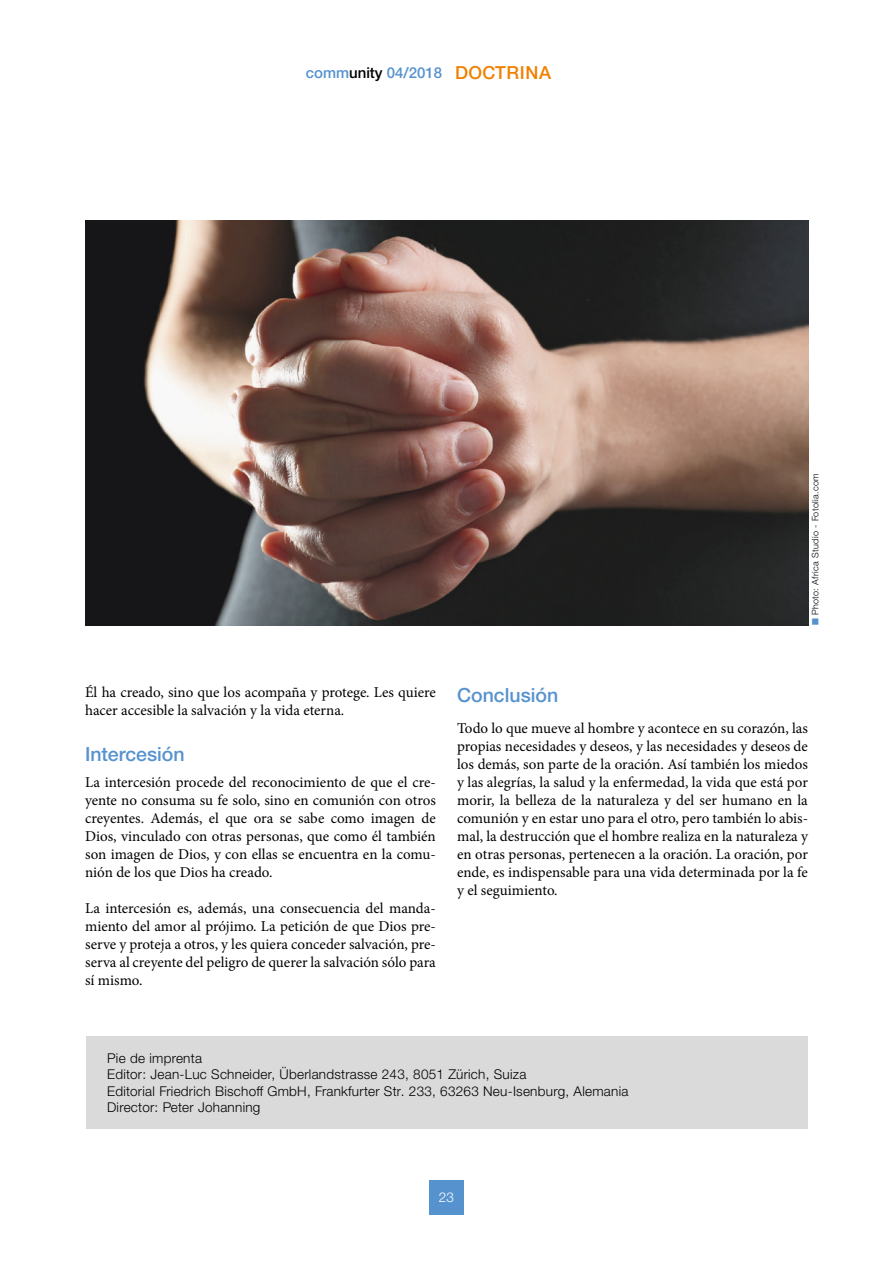
<style>
.page{position:relative;width:893px;height:1263px;background:#fff}
.page>*{position:absolute;margin:0;border:0;box-sizing:border-box;transform-origin:0 0}
.t1{font:500 19.5px "Helvetica Neue LTW1 G";color:#5692ce}
.t2{font:15px/18px "Minion Pro";color:#000;text-align:justify}
.t3{font:500 15px "Helvetica Neue LTW1 G";color:#5692ce}
.t4{font:300 13.5px/16.5px "Helvetica Neue LTW1 G";letter-spacing:.02em;color:#000}
.t5{font:300 13.5px "Helvetica Neue LTW1 G";color:#fff}
.t6{font:300 9px "Helvetica Neue LTW1 G";letter-spacing:.04em;color:#000}
.s1{color:#000}
.s2{font-size:18px;color:#f08100}
.s3{color:#5692ce}
</style>
<div class="page">
<div style="left:429px;top:1180px;width:34px;height:34px;background:#5692ce"></div>
<div style="left:86px;top:1036px;width:721px;height:92px;background:#dadada"></div>
<img style="left:86px;top:220px;width:723px;height:405px">
<p class="t3" style="left:306px;top:63px;width:247px">comm<span class="s1">unity</span> 04/2018 <span class="s2">DOCTRINA</span></p>
<p class="t6" style="left:810px;top:625px;width:154px;rotate:-90deg"><span class="s3">■</span> Photo: Africa Studio - Fotolia.com</p>
<p class="t2" style="left:85px;top:683px;width:352px">Él ha creado, sino que los acompaña y protege. Les quiere hacer accesible la salvación y la vida eterna.</p>
<h1 class="t1" style="left:85px;top:742px;width:101px">Intercesión</h1>
<p class="t2" style="left:85px;top:773px;width:352px">La intercesión procede del reconocimiento de que el cre&shy;yente no consuma su fe solo, sino en comunión con otros creyentes. Además, el que ora se sabe como imagen de Dios, vinculado con otras personas, que como él también son imagen de Dios, y con ellas se encuentra en la comu&shy;nión de los que Dios ha creado.</p>
<p class="t2" style="left:85px;top:899px;width:352px">La intercesión es, además, una consecuencia del manda&shy;miento del amor al prójimo. La petición de que Dios pre&shy;serve y proteja a otros, y les quiera conceder salvación, pre&shy;serva al creyente del peligro de querer la salvación sólo para sí mismo.</p>
<h1 class="t1" style="left:457px;top:683px;width:103px">Conclusión</h1>
<p class="t2" style="left:457px;top:719px;width:352px">Todo lo que mueve al hombre y acontece en su corazón, las propias necesidades y deseos, y las necesidades y deseos de los demás, son parte de la oración. Así también los miedos y las alegrías, la salud y la enfermedad, la vida que está por morir, la belleza de la naturaleza y del ser humano en la comunión y en estar uno para el otro, pero también lo abis&shy;mal, la destrucción que el hombre realiza en la naturaleza y en otras personas, pertenecen a la oración. La oración, por ende, es indispensable para una vida determinada por la fe y el seguimiento.</p>
<p class="t4" style="left:107px;top:1049px;width:523px">Pie de imprenta<br>Editor: Jean-Luc Schneider, Überlandstrasse 243, 8051 Zürich, Suiza<br>Editorial Friedrich Bischoff GmbH, Frankfurter Str. 233, 63263 Neu-Isenburg, Alemania Director: Peter Johanning</p>
<p class="t5" style="left:439px;top:1189px;width:17px">23</p>
</div>
